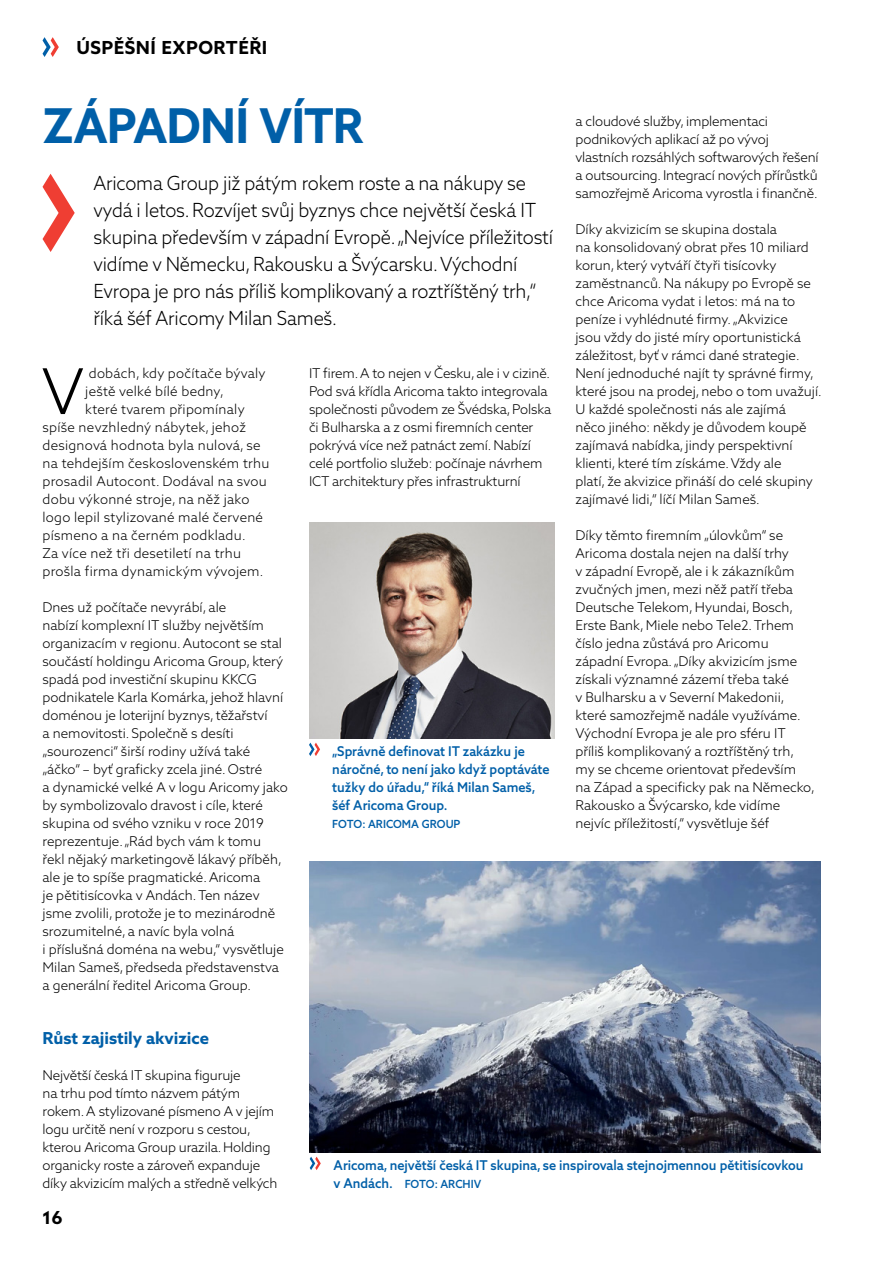
<style>
.page{position:relative;width:893px;height:1263px;background:#fff}
.page>*{position:absolute;margin:0;border:0;box-sizing:border-box;transform-origin:0 0}
.t1{font:300 63.15px "Azo Sans 2";color:#000}
.t2{font:700 48px "Azo Sans 2";letter-spacing:-.025em;color:#005fa8;scale:.95 1}
.t3{font:300 19.5px/27px "Azo Sans 2";letter-spacing:-.01em;color:#000;scale:.95 1}
.t4{font:700 18px "Azo Sans 2";letter-spacing:.025em;color:#000}
.t5{font:700 16.5px "Azo Sans 2";color:#005fa8}
.t6{font:300 13.5px/18px "Azo Sans 2";color:#000}
.t7{font:300 13.5px "Azo Sans 2";letter-spacing:.02em;color:#000}
.t8{font:500 13.5px/18px "Azo Sans 2";color:#005fa8;scale:.95 1}
.t9{font:500 11.25px "Azo Sans 2";color:#005fa8;scale:.95 1}
.s1{font-size:13.5px}
</style>
<div class="page">
<svg style="left:43px;top:37px;width:16px;height:20px"></svg>
<svg style="left:43px;top:174px;width:32px;height:78px"></svg>
<img style="left:309px;top:861px;width:512px;height:291px">
<img style="left:309px;top:522px;width:245px;height:216px">
<svg style="left:309px;top:743px;width:11px;height:13px"></svg>
<svg style="left:310px;top:1157px;width:11px;height:13px"></svg>
<h3 class="t4" style="left:77px;top:37px;width:192px">ÚSPĚŠNÍ EXPORTÉŘI</h3>
<h2 class="t2" style="left:43px;top:97px;width:339px">ZÁPADNÍ VÍTR</h2>
<p class="t3" style="left:94px;top:170px;width:485px">Aricoma Group již pátým rokem roste a na nákupy se vydá i letos. Rozvíjet svůj byznys chce největší česká IT skupina především v západní Evropě. „Nejvíce příležitostí vidíme v Německu, Rakousku a Švýcarsku. Východní Evropa je pro nás příliš komplikovaný a roztříštěný trh,“ říká šéf Aricomy Milan Sameš.</p>
<h1 class="t1" style="left:42px;top:354px;width:44px">V</h1>
<p class="t7" style="left:89px;top:365px;width:178px">dobách, kdy počítače bývaly</p>
<p class="t6" style="left:575px;top:112px;width:245px">a cloudové služby, implementaci podnikových aplikací až po vývoj vlastních rozsáhlých softwarových řešení a outsourcing. Integrací nových přírůstků samozřejmě Aricoma vyrostla i finančně.</p>
<p class="t6" style="left:575px;top:220px;width:248px">Díky akvizicím se skupina dostala<br>na konsolidovaný obrat přes 10 miliard korun, který vytváří čtyři tisícovky zaměstnanců. Na nákupy po Evropě se chce Aricoma vydat i letos: má na to peníze i vyhlédnuté firmy. „Akvizice<br>jsou vždy do jisté míry oportunistická záležitost, byť v rámci dané strategie.<br>Není jednoduché najít ty správné firmy, které jsou na prodej, nebo o tom uvažují.<br>U každé společnosti nás ale zajímá<br>něco jiného: někdy je důvodem koupě zajímavá nabídka, jindy perspektivní klienti, které tím získáme. Vždy ale<br>platí, že akvizice přináší do celé skupiny zajímavé lidi,“ líčí Milan Sameš.</p>
<p class="t6" style="left:575px;top:526px;width:241px">Díky těmto firemním „úlovkům“ se Aricoma dostala nejen na další trhy<br>v západní Evropě, ale i k zákazníkům zvučných jmen, mezi něž patří třeba Deutsche Telekom, Hyundai, Bosch, Erste Bank, Miele nebo Tele2. Trhem číslo jedna zůstává pro Aricomu západní Evropa. „Díky akvizicím jsme získali významné zázemí třeba také<br>v Bulharsku a v Severní Makedonii, které samozřejmě nadále využíváme.<br>Východní Evropa je ale pro sféru IT příliš komplikovaný a roztříštěný trh, my se chceme orientovat především<br>na Západ a specificky pak na Německo, Rakousko a Švýcarsko, kde vidíme nejvíc příležitostí,“ vysvětluje šéf</p>
<p class="t6" style="left:309px;top:364px;width:244px">IT firem. A to nejen v Česku, ale i v cizině.<br>Pod svá křídla Aricoma takto integrovala společnosti původem ze Švédska, Polska či Bulharska a z osmi firemních center pokrývá více než patnáct zemí. Nabízí celé portfolio služeb: počínaje návrhem ICT architektury přes infrastrukturní</p>
<p class="t7" style="left:85px;top:383px;width:140px">ještě velké bílé bedny,</p>
<p class="t7" style="left:85px;top:401px;width:161px">které tvarem připomínaly</p>
<p class="t7" style="left:43px;top:419px;width:205px">spíše nevzhledný nábytek, jehož</p>
<p class="t7" style="left:43px;top:437px;width:220px">designová hodnota byla nulová, se</p>
<p class="t7" style="left:43px;top:455px;width:228px">na tehdejším československém trhu</p>
<p class="t7" style="left:43px;top:473px;width:226px">prosadil Autocont. Dodával na svou</p>
<p class="t7" style="left:43px;top:491px;width:208px">dobu výkonné stroje, na něž jako</p>
<p class="t7" style="left:43px;top:509px;width:222px">logo lepil stylizované malé červené</p>
<p class="t7" style="left:43px;top:527px;width:205px">písmeno a na černém podkladu.</p>
<p class="t7" style="left:43px;top:545px;width:200px">Za více než tři desetiletí na trhu</p>
<p class="t7" style="left:43px;top:563px;width:222px">prošla firma dynamickým vývojem.</p>
<p class="t6" style="left:43px;top:598px;width:247px">Dnes už počítače nevyrábí, ale<br>nabízí komplexní IT služby největším organizacím v regionu. Autocont se stal součástí holdingu Aricoma Group, který spadá pod investiční skupinu KKCG podnikatele Karla Komárka, jehož hlavní doménou je loterijní byznys, těžařství<br>a nemovitosti. Společně s desíti „sourozenci“ širší rodiny užívá také „áčko“ – byť graficky zcela jiné. Ostré<br>a dynamické velké A v logu Aricomy jako by symbolizovalo dravost i cíle, které skupina od svého vzniku v roce 2019 reprezentuje. „Rád bych vám k tomu<br>řekl nějaký marketingově lákavý příběh, ale je to spíše pragmatické. Aricoma<br>je pětitisícovka v Andách. Ten název jsme zvolili, protože je to mezinárodně srozumitelné, a navíc byla volná<br>i příslušná doména na webu,“ vysvětluje Milan Sameš, předseda představenstva a generální ředitel Aricoma Group.</p>
<p class="t5" style="left:43px;top:1028px;width:168px">Růst zajistily akvizice</p>
<p class="t6" style="left:43px;top:1066px;width:236px">Největší česká IT skupina figuruje<br>na trhu pod tímto názvem pátým rokem. A stylizované písmeno A v jejím logu určitě není v rozporu s cestou, kterou Aricoma Group urazila. Holding organicky roste a zároveň expanduje díky akvizicím malých a středně velkých</p>
<p class="t8" style="left:332px;top:742px;width:230px">„Správně definovat IT zakázku je náročné, to není jako když poptáváte tužky do úřadu,“ říká Milan Sameš, šéf Aricoma Group.</p>
<p class="t9" style="left:332px;top:817px;width:128px">Foto: Aricoma Group</p>
<p class="t8" style="left:334px;top:1156px;width:496px">Aricoma, největší česká IT skupina, se inspirovala stejnojmennou pětitisícovkou</p>
<p class="t9" style="left:334px;top:1177px;width:136px"><span class="s1">v Andách.</span> Foto: archiv</p>
<h3 class="t4" style="left:43px;top:1207px;width:22px">16</h3>
</div>
